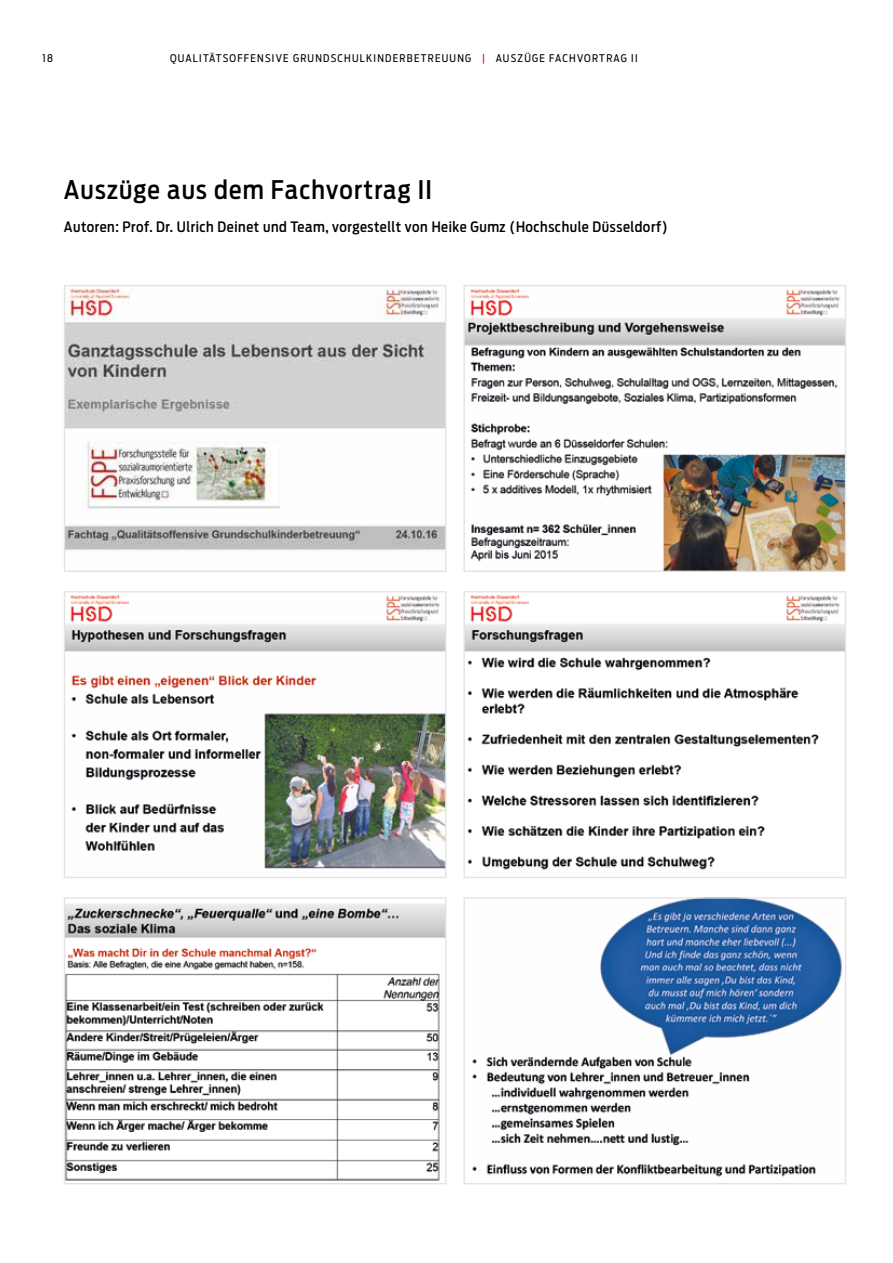
<style>
.page{position:relative;width:893px;height:1263px;background:#fff}
.page>*{position:absolute;margin:0;border:0;box-sizing:border-box;transform-origin:0 0}
.t1{font:500 25.5px "Antenna Cond";letter-spacing:.05em;color:#000}
.t2{font:500 14.25px "Antenna Cond";letter-spacing:.04em;color:#000}
.t3{font:10.5px "Antenna Cond";letter-spacing:.12em;color:#000}
.s1{color:#e30613}
</style>
<div class="page">
<img style="left:66px;top:287px;width:378px;height:263px">
<div style="left:64px;top:285px;width:382px;height:287px;border:1px solid #e3e3e3"></div>
<img style="left:66px;top:595px;width:378px;height:274px">
<div style="left:64px;top:591px;width:382px;height:287px;border:1px solid #e3e3e3"></div>
<img style="left:66px;top:904px;width:378px;height:277px">
<div style="left:64px;top:897px;width:382px;height:287px;border:1px solid #e3e3e3"></div>
<img style="left:465px;top:289px;width:379px;height:281px">
<div style="left:463px;top:285px;width:383px;height:287px;border:1px solid #e3e3e3"></div>
<img style="left:465px;top:595px;width:379px;height:275px">
<div style="left:463px;top:591px;width:383px;height:287px;border:1px solid #e3e3e3"></div>
<img style="left:472px;top:899px;width:370px;height:278px">
<div style="left:463px;top:897px;width:383px;height:287px;border:1px solid #e3e3e3"></div>
<p class="t3" style="left:43px;top:52px;width:12px">18</p>
<p class="t3" style="left:170px;top:52px;width:469px">QUALITÄTSOFFENSIVE GRUNDSCHULKINDERBETREUUNG <span class="s1">|</span> AUSZÜGE FACHVORTRAG II</p>
<h1 class="t1" style="left:64px;top:175px;width:370px">Auszüge aus dem Fachvortrag II</h1>
<p class="t2" style="left:64px;top:218px;width:605px">Autoren: Prof. Dr. Ulrich Deinet und Team, vorgestellt von Heike Gumz (Hochschule Düsseldorf)</p>
</div>
